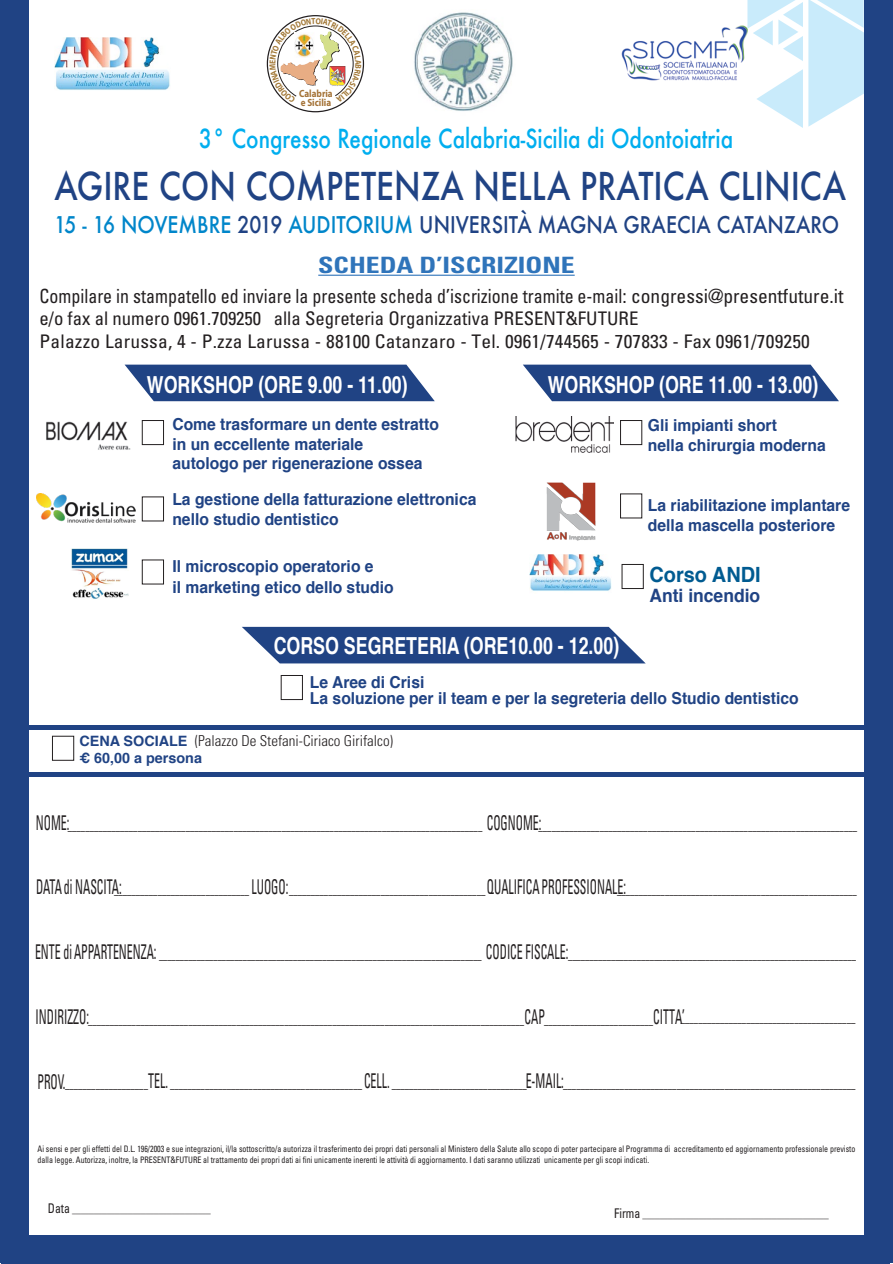
<style>
.page{position:relative;width:893px;height:1264px;background:#fff}
.page>*{position:absolute;margin:0;border:0;box-sizing:border-box;transform-origin:0 0}
.t1{font:500 37.5px "Futura";color:#204384;scale:.84 1}
.t2{font:500 25.65px "Futura";color:#00aeef;scale:.81 1}
.t3{font:700 23.4px "Helvetica";color:#fff;scale:.76 1}
.t4{font:500 22.5px "Futura";color:#204384;scale:.86 1}
.t5{font:700 condensed 22.5px "Univers LT Std";color:#2f74ba;scale:1.23 1}
.t6{font:700 21px "Helvetica";color:#005b91;scale:.95 1}
.t7{font:condensed 19.5px "Univers LT Std";color:#231f20;scale:.92 1}
.t8{font:condensed 18.75px/22.5px "Univers LT Std";letter-spacing:.01em;color:#231f20}
.t9{font:700 18.45px "Helvetica";color:#204384;scale:.95 1}
.t10{font:700 16.5px/19.5px "Helvetica";color:#204384;scale:.95 1}
.t11{font:condensed 15px "Univers LT Std";color:#231f20;scale:.58 1}
.t12{font:condensed 15px "Univers LT Std";color:#231f20;scale:.56 1}
.t13{font:300 condensed 15px "Univers LT Std";color:#231f20}
.t14{font:700 14.25px "Helvetica";color:#204384}
.t15{font:700 10.5px "Myriad Pro";color:#a47236;scale:.87 1}
.t16{font:condensed 9.75px "Univers LT Std";color:#231f20;scale:.89 1}
.t17{font:condensed 9px/10.8px "Univers LT Std";color:#231f20;scale:.89 1}
.s1{color:#0086ca}
.s2{font-family:"Helvetica";font-weight:700;font-stretch:normal;font-size:14.25px;color:#204384}
.s3{font-size:20.4px}
.s4{font-size:13.35px}
</style>
<div class="page">
<hr style="left:26px;top:772px;width:841px;height:4px;background:#204384">
<hr style="left:26px;top:725px;width:841px;height:4px;background:#204384">
<svg style="left:125px;top:365px;width:310px;height:36px;background:#34548f"></svg>
<svg style="left:523px;top:365px;width:316px;height:36px;background:#34548f"></svg>
<hr style="left:318px;top:275px;width:257px;height:1px;background:#2f74ba">
<div style="left:0;top:0;width:29px;height:1263px;background:#204384"></div>
<div style="left:1px;top:1235px;width:888px;height:29px;background:#204384"></div>
<svg style="left:242px;top:627px;width:403px;height:36px;background:#34548f"></svg>
<div style="left:142px;top:420px;width:22px;height:25px;border:1px solid #231f20"></div>
<div style="left:142px;top:496px;width:22px;height:25px;border:1px solid #231f20"></div>
<div style="left:142px;top:559px;width:22px;height:25px;border:1px solid #231f20"></div>
<div style="left:281px;top:675px;width:22px;height:25px;border:1px solid #231f20"></div>
<div style="left:52px;top:736px;width:22px;height:25px;border:1px solid #231f20"></div>
<div style="left:620px;top:420px;width:22px;height:25px;border:1px solid #231f20"></div>
<div style="left:620px;top:493px;width:22px;height:25px;border:1px solid #231f20"></div>
<div style="left:622px;top:564px;width:22px;height:25px;border:1px solid #231f20"></div>
<svg style="left:747px;top:0;width:117px;height:128px"></svg>
<svg style="left:267px;top:16px;width:96px;height:96px"></svg>
<img style="left:54px;top:37px;width:116px;height:53px">
<img style="left:621px;top:25px;width:128px;height:56px">
<img style="left:414px;top:12px;width:99px;height:99px">
<img style="left:516px;top:416px;width:98px;height:37px">
<img style="left:530px;top:554px;width:81px;height:37px">
<img style="left:46px;top:421px;width:85px;height:29px">
<img style="left:37px;top:493px;width:99px;height:30px">
<img style="left:546px;top:482px;width:50px;height:59px">
<img style="left:71px;top:548px;width:58px;height:51px">
<div style="left:864px;top:0;width:29px;height:1263px;background:#204384"></div>
<svg style="left:270px;top:18px;width:91px;height:85px"></svg>
<p class="t15" style="left:299px;top:86px;width:40px">Calabria</p>
<p class="t15" style="left:301px;top:96px;width:36px">e Sicilia</p>
<h2 class="t2" style="left:199px;top:121px;width:661px">3° Congresso Regionale Calabria-Sicilia di Odontoiatria</h2>
<h1 class="t1" style="left:55px;top:160px;width:944px">AGIRE CON COMPETENZA NELLA PRATICA CLINICA</h1>
<h3 class="t4" style="left:54px;top:210px;width:914px"><span class="s1">15 - 16 NOVEMBRE</span> 2019 <span class="s1">AUDITORIUM</span> UNIVERSITÀ MAGNA GRAECIA CATANZARO</h3>
<h3 class="t5" style="left:318px;top:251px;width:210px">SCHEDA D’ISCRIZIONE</h3>
<h3 class="t7" style="left:40px;top:283px;width:875px">Compilare in stampatello ed inviare la presente scheda d’iscrizione tramite e-mail: congressi@presentfuture.it</h3>
<p class="t8" style="left:40px;top:307px;width:772px">e/o fax al numero 0961.709250 alla Segreteria Organizzativa PRESENT&amp;FUTURE<br>Palazzo Larussa, 4 - P.zza Larussa - 88100 Catanzaro - Tel. 0961/744565 - 707833 - Fax 0961/709250</p>
<h3 class="t3" style="left:147px;top:366px;width:345px">WORKSHOP (ORE 9.00 - 11.00)</h3>
<h3 class="t3" style="left:548px;top:366px;width:358px">WORKSHOP (ORE 11.00 - 13.00)</h3>
<p class="t10" style="left:172px;top:415px;width:282px">Come trasformare un dente estratto in un eccellente materiale<br>autologo per rigenerazione ossea</p>
<p class="t10" style="left:172px;top:490px;width:322px">La gestione della fatturazione elettronica nello studio dentistico</p>
<p class="t10" style="left:172px;top:555px;width:234px;line-height:21px">Il microscopio operatorio e<br>il marketing etico dello studio</p>
<h3 class="t3" style="left:274px;top:626px;width:456px">CORSO SEGRETERIA (ORE10.00 - 12.00)</h3>
<p class="t10" style="left:648px;top:416px;width:189px">Gli impianti short<br>nella chirurgia moderna</p>
<p class="t10" style="left:648px;top:496px;width:214px">La riabilitazione implantare della mascella posteriore</p>
<h3 class="t6" style="left:649px;top:558px;width:119px">Corso ANDI</h3>
<p class="t9" style="left:649px;top:580px;width:118px">Anti incendio</p>
<p class="t10" style="left:310px;top:674px;width:516px;line-height:16.5px">Le Aree di Crisi<br>La soluzione per il team e per la segreteria dello Studio dentistico</p>
<p class="t13" style="left:79px;top:732px;width:315px"><span class="s2">CENA SOCIALE</span> (Palazzo De Stefani-Ciriaco Girifalco)</p>
<p class="t14" style="left:79px;top:746px;width:124px">€ 60,00 a persona</p>
<p class="t11" style="left:36px;top:815px;width:1417px"><span class="s3">NOME:</span>_______________________________________________________________________________________________ <span class="s3">COGNOME:</span>_________________________________________________________________________</p>
<p class="t11" style="left:36px;top:879px;width:1417px"><span class="s3">DATA di NASCITA:</span>_______________________________ <span class="s3">LUOGO:</span> _____________________________________________ <span class="s3">QUALIFICA PROFESSIONALE:</span>_______________________________________________________</p>
<p class="t12" style="left:35px;top:944px;width:1467px"><span class="s3">ENTE di APPARTENENZA:</span> _____________________________________________________________________________ <span class="s3">CODICE FISCALE:</span>___________________________________________________________________</p>
<p class="t11" style="left:36px;top:1009px;width:1415px"><span class="s3">INDIRIZZO:</span>____________________________________________________________________________________________________<span class="s3">CAP</span>_________________________<span class="s3">CITTA’</span>________________________________________</p>
<p class="t11" style="left:37px;top:1074px;width:1412px"><span class="s3">PROV.</span>___________________<span class="s3">TEL.</span> ____________________________________________ <span class="s3">CELL.</span> _______________________________<span class="s3">E-MAIL:</span> ___________________________________________________________________</p>
<p class="t17" style="left:38px;top:1143px;width:920px">Ai sensi e per gli effetti del D.L. 196/2003 e sue integrazioni, il/la sottoscritto/a autorizza il trasferimento dei propri dati personali al Ministero della Salute allo scopo di poter partecipare al Programma di accreditamento ed aggiornamento professionale previsto dalla legge. Autorizza, inoltre, la PRESENT&amp;FUTURE al trattamento dei propri dati ai fini unicamente inerenti le attività di aggiornamento. I dati saranno utilizzati unicamente per gli scopi indicati.</p>
<p class="t16" style="left:48px;top:1204px;width:185px"><span class="s4">Data</span> ________________________________</p>
<p class="t16" style="left:614px;top:1209px;width:243px"><span class="s4">Firma</span> ___________________________________________</p>
</div>
